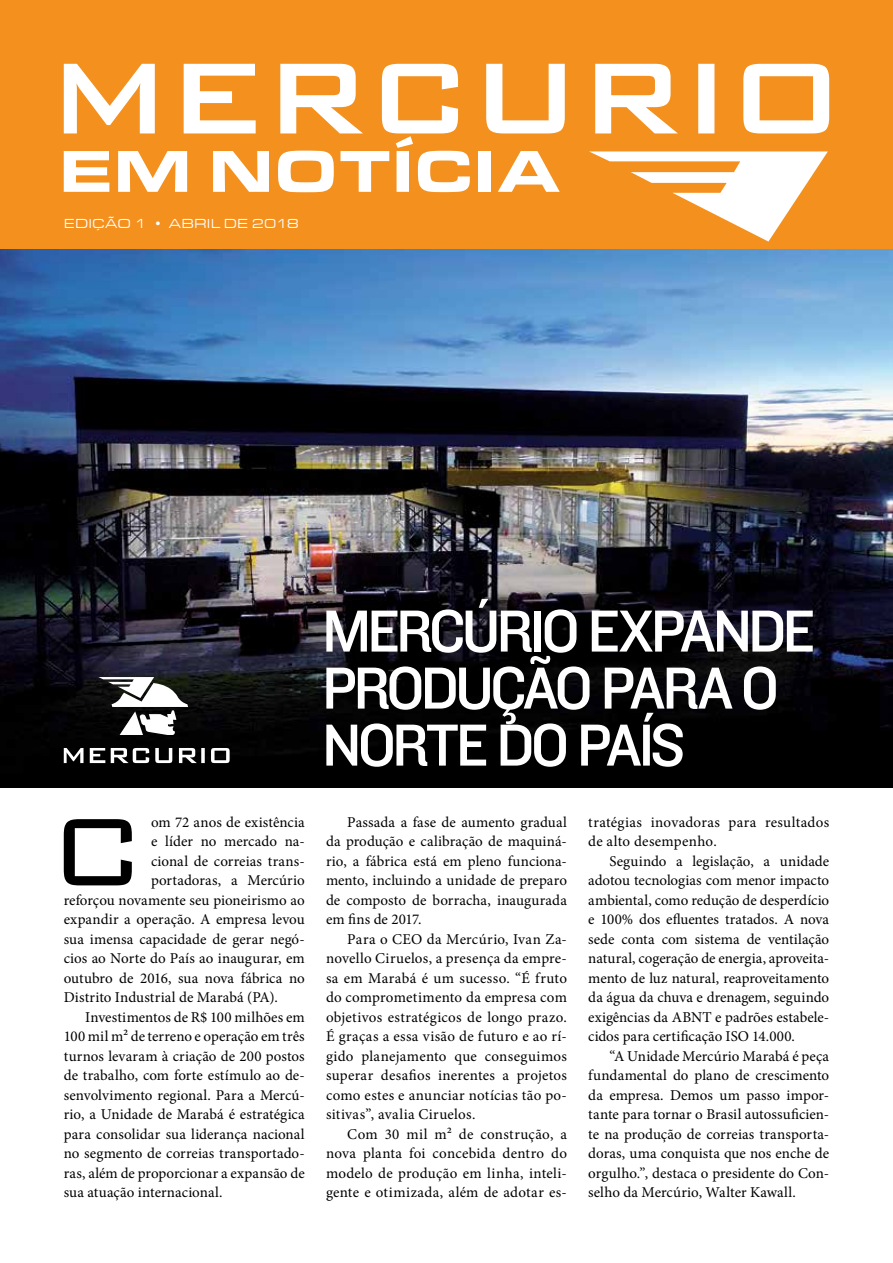
<style>
.page{position:relative;width:893px;height:1263px;background:#fff}
.page>*{position:absolute;margin:0;border:0;box-sizing:border-box;transform-origin:0 0}
.t1{font:300 128.4px "Bank Gothic BT";color:#000}
.t2{font:61.5px/57px "Knockout HTF31 Junior Middlewt";letter-spacing:-.065em;color:#fff}
.t3{font:61.2px "Eurostile T Blac Exte";letter-spacing:-.01em;color:#fff}
.t4{font:15px/19.5px "Minion Pro";letter-spacing:.005em;color:#000;text-align:justify}
.t5{font:13.5px "Eurostile T Regu Exte";letter-spacing:.01em;color:#fff}
</style>
<div class="page">
<img style="left:0;top:249px;width:893px;height:539px">
<div style="left:0;top:0;width:893px;height:249px;background:#f4901d"></div>
<svg style="left:98px;top:677px;width:90px;height:58px"></svg>
<svg style="left:64px;top:748px;width:166px;height:15px"></svg>
<svg style="left:64px;top:64px;width:765px;height:69px"></svg>
<svg style="left:589px;top:151px;width:239px;height:91px"></svg>
<h3 class="t3" style="left:58px;top:136px;width:503px">EM NOTÍCIA</h3>
<p class="t5" style="left:64px;top:216px;width:237px">EDIÇÃO 1 • ABRIL DE 2018</p>
<h1 class="t1" style="left:47px;top:784px;width:98px">C</h1>
<p class="t4" style="left:151px;top:812px;width:155px">om 72 anos de existência</p>
<p class="t4" style="left:151px;top:832px;width:155px">e líder no mercado na-</p>
<p class="t4" style="left:151px;top:851px;width:155px">cional de correias trans-</p>
<p class="t4" style="left:151px;top:871px;width:155px">portadoras, a Mercúrio</p>
<p class="t4" style="left:64px;top:890px;width:242px">reforçou novamente seu pioneirismo ao</p>
<p class="t4" style="left:64px;top:910px;width:242px">expandir a operação. A empresa levou</p>
<p class="t4" style="left:64px;top:929px;width:242px">sua imensa capacidade de gerar negó-</p>
<p class="t4" style="left:64px;top:949px;width:242px">cios ao Norte do País ao inaugurar, em</p>
<p class="t4" style="left:64px;top:968px;width:242px">outubro de 2016, sua nova fábrica no</p>
<p class="t4" style="left:64px;top:988px;width:215px">Distrito Industrial de Marabá (PA).</p>
<p class="t4" style="left:85px;top:1007px;width:221px">Investimentos de R$ 100 milhões em</p>
<p class="t4" style="left:64px;top:1027px;width:242px">100 mil m² de terreno e operação em três</p>
<p class="t4" style="left:64px;top:1046px;width:242px">turnos levaram à criação de 200 postos</p>
<p class="t4" style="left:64px;top:1066px;width:242px">de trabalho, com forte estímulo ao de-</p>
<p class="t4" style="left:64px;top:1085px;width:242px">senvolvimento regional. Para a Mercú-</p>
<p class="t4" style="left:64px;top:1105px;width:242px">rio, a Unidade de Marabá é estratégica</p>
<p class="t4" style="left:64px;top:1124px;width:242px">para consolidar sua liderança nacional</p>
<p class="t4" style="left:64px;top:1144px;width:242px">no segmento de correias transportado-</p>
<p class="t4" style="left:64px;top:1163px;width:242px">ras, além de proporcionar a expansão de</p>
<p class="t4" style="left:64px;top:1183px;width:160px">sua atuação internacional.</p>
<h2 class="t2" style="left:322px;top:604px;width:495px">MERCÚRIO EXPANDE<br>PRODUÇÃO PARA O<br>NORTE DO PAÍS</h2>
<p class="t4" style="left:326px;top:812px;width:242px;text-indent:21px">Passada a fase de aumento gradual da produção e calibração de maquiná&shy;rio, a fábrica está em pleno funciona&shy;mento, incluindo a unidade de preparo de composto de borracha, inaugurada em fins de 2017.</p>
<p class="t4" style="left:326px;top:929px;width:242px;text-indent:21px">Para o CEO da Mercúrio, Ivan Za&shy;novello Ciruelos, a presença da empre&shy;sa em Marabá é um sucesso. “É fruto do comprometimento da empresa com objetivos estratégicos de longo prazo.<br>É graças a essa visão de futuro e ao rí&shy;gido planejamento que conseguimos superar desafios inerentes a projetos como estes e anunciar notícias tão po&shy;sitivas”, avalia Ciruelos.</p>
<p class="t4" style="left:326px;top:1124px;width:242px;text-indent:21px">Com 30 mil m² de construção, a nova planta foi concebida dentro do modelo de produção em linha, inteli&shy;gente e otimizada, além de adotar es-</p>
<p class="t4" style="left:588px;top:812px;width:242px">tratégias inovadoras para resultados de alto desempenho.</p>
<p class="t4" style="left:588px;top:851px;width:242px;text-indent:21px">Seguindo a legislação, a unidade adotou tecnologias com menor impacto ambiental, como redução de desperdício e 100% dos efluentes tratados. A nova sede conta com sistema de ventilação natural, cogeração de energia, aproveita&shy;mento de luz natural, reaproveitamento da água da chuva e drenagem, seguindo exigências da ABNT e padrões estabele&shy;cidos para certificação ISO 14.000.</p>
<p class="t4" style="left:588px;top:1046px;width:242px;text-indent:21px">“A Unidade Mercúrio Marabá é peça fundamental do plano de crescimento da empresa. Demos um passo impor&shy;tante para tornar o Brasil autossuficien&shy;te na produção de correias transporta&shy;doras, uma conquista que nos enche de orgulho.”, destaca o presidente do Con&shy;selho da Mercúrio, Walter Kawall.</p>
</div>
